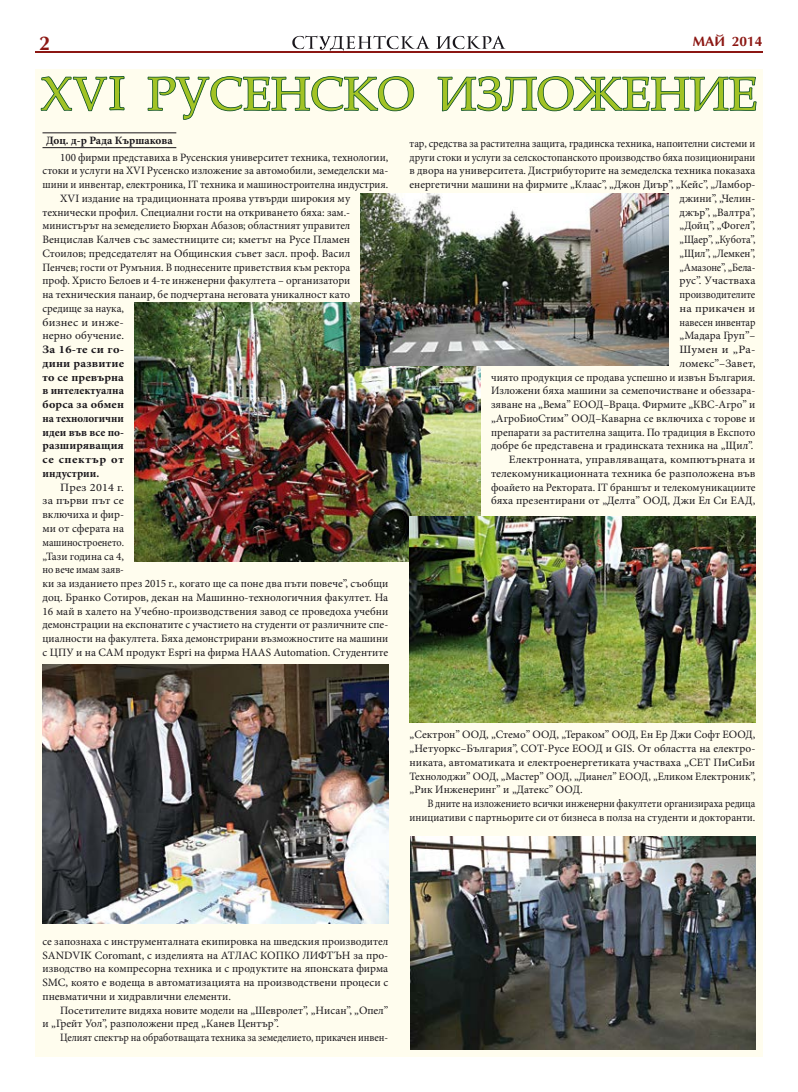
<style>
.page{position:relative;width:798px;height:1092px;background:#fff}
.page>*{position:absolute;margin:0;border:0;box-sizing:border-box;transform-origin:0 0}
.t1{font:700 20px "AG Optima Cyr";color:#8c1713}
.t2{font:700 13.75px "AG Optima Cyr";color:#8c1713}
.t3{font:11.25px/13.8px "Minion Pro";color:#1a171c;text-align:justify}
.t4{font:11.25px/13.8px "Minion Pro";color:#1a171c;text-align:right;scale:.94 1}
.t5{font:11.25px/13.8px "Minion Pro";color:#1a171c;scale:1.09 1}
.t6{font:11.25px/13.8px "Minion Pro";color:#1a171c;text-align:right;scale:.92 1}
.t7{font:700 11.25px/13.8px "Minion Pro";letter-spacing:.005em;color:#1a171c;text-align:justify;scale:1.1 1}
.t8{font:11.25px "Minion Pro";color:#1a171c;scale:.96 1}
.t9{font:700 11.25px "Minion Pro";letter-spacing:.005em;color:#1a171c}
</style>
<div class="page">
<svg style="left:436px;top:36px;width:69px;height:13px"></svg>
<svg style="left:292px;top:35px;width:138px;height:17px"></svg>
<hr style="left:35px;top:52px;width:727px;height:1px;background:#8c1713">
<div style="left:35px;top:128px;width:727px;height:928px;background:#fffdee"></div>
<hr style="left:42px;top:132px;width:134px;height:1px;background:#1a171c">
<hr style="left:42px;top:147px;width:134px;height:1px;background:#1a171c">
<div style="left:35px;top:69px;width:727px;height:59px;background:#fffdee"></div>
<svg style="left:437px;top:76px;width:319px;height:35px"></svg>
<svg style="left:148px;top:76px;width:266px;height:44px"></svg>
<svg style="left:41px;top:76px;width:83px;height:36px"></svg>
<img style="left:135px;top:302px;width:345px;height:259px">
<img style="left:409px;top:517px;width:346px;height:205px">
<img style="left:42px;top:664px;width:346px;height:259px">
<img style="left:361px;top:193px;width:307px;height:172px">
<img style="left:410px;top:836px;width:345px;height:213px">
<h1 class="t1" style="left:39px;top:32px;width:13px">2</h1>
<p class="t2" style="left:692px;top:34px;width:71px">МАЙ 2014</p>
<p class="t9" style="left:46px;top:132px;width:128px">Доц. д-р Рада Кършакова</p>
<p class="t3" style="left:60px;top:150px;width:329px">100 фирми представиха в Русенския университет техника, технологии,</p>
<p class="t3" style="left:42px;top:164px;width:347px">стоки и услуги на XVI Русенско изложение за автомобили, земеделски ма-</p>
<p class="t8" style="left:42px;top:177px;width:361px">шини и инвентар, електроника, IT техника и машиностроителна индустрия.</p>
<p class="t3" style="left:60px;top:191px;width:291px">XVI издание на традиционната проява утвърди широкия му</p>
<p class="t3" style="left:42px;top:205px;width:309px">технически профил. Специални гости на откриването бяха: зам.-</p>
<p class="t3" style="left:42px;top:219px;width:309px">министърът на земеделието Бюрхан Абазов; областният управител</p>
<p class="t3" style="left:42px;top:233px;width:309px">Венцислав Калчев със заместниците си; кметът на Русе Пламен</p>
<p class="t3" style="left:42px;top:246px;width:309px">Стоилов; председателят на Общинския съвет засл. проф. Васил</p>
<p class="t8" style="left:42px;top:259px;width:322px">Пенчев; гости от Румъния. В поднесените приветствия към ректора</p>
<p class="t3" style="left:42px;top:274px;width:309px">проф. Христо Белоев и 4-те инженерни факултета – организатори</p>
<p class="t3" style="left:42px;top:288px;width:309px">на техническия панаир, бе подчертана неговата уникалност като</p>
<p class="t3" style="left:42px;top:301px;width:83px">средище за наука,</p>
<p class="t5" style="left:42px;top:315px;width:76px">бизнес и инже-</p>
<p class="t3" style="left:42px;top:329px;width:83px">нерно обучение.</p>
<p class="t7" style="left:42px;top:342px;width:76px">За 16-те си го&shy;дини развитие то се превърна в интелектуална борса за обмен на технологични идеи във все по&shy;разширяващия се спектър от индустрии.</p>
<p class="t5" style="left:42px;top:480px;width:318px;text-indent:18px">През 2014 г.<br>за първи път се<br>включиха и фир-<br>ми от сферата на<br>машиностроенето.<br>„Тази година са 4,<br>но вече имам заяв-<br>ки за изданието през 2015 г., когато ще са поне два пъти повече”, съобщи доц. Бранко Сотиров, декан на Машинно-технологичния факултет. На 16 май в халето на Учебно-производствения завод се проведоха учебни демонстрации на експонатите с участието на студенти от различните спе&shy;циалности на факултета. Бяха демонстрирани възможностите на машини с ЦПУ и на CAM продукт Espri на фирма HAAS Automation. Студентите</p>
<p class="t4" style="left:409px;top:136px;width:369px">тар, средства за растителна защита, градинска техника, напоителни системи и други стоки и услуги за селскостопанското производство бяха позиционирани в двора на университета. Дистрибуторите на земеделска техника показаха енергетични машини на фирмите „Клаас”, „Джон Диър”, „Кейс”, „Ламбор&shy;джини”, „Челин-<br>джър”, „Валтра”,<br>„Дойц”, „Фогел”,<br>„Щаер”, „Кубота”,<br>„Щил”, „Лемкен”,<br>„Амазоне”, „Бела-<br>рус”. Участваха<br>производителите<br>на прикачен и<br>навесен инвентар<br>„Мадара Груп”–<br>Шумен и „Ра-<br>ломекс”–Завет,<br>чиято продукция се продава успешно и извън България.<br>Изложени бяха машини за семепочистване и обеззара-<br>зяване на „Вема” ЕООД–Враца. Фирмите „КВС-Агро” и<br>„АгроБиоСтим” ООД–Каварна се включиха с торове и<br>препарати за растителна защита. По традиция в Експото<br>добре бе представена и градинската техника на „Щил”.<br>Електронната, управляващата, компютърната и телекомуникационната техника бе разположена във<br>фоайето на Ректората. IT браншът и телекомуникациите<br>бяха презентирани от „Делта” ООД, Джи Ел Си ЕАД,</p>
<p class="t3" style="left:409px;top:728px;width:347px">„Сектрон” ООД, „Стемо” ООД, „Тераком” ООД, Ен Ер Джи Софт ЕООД, „Нетуоркс–България”, СОТ-Русе ЕООД и GIS. От областта на електро&shy;никата, автоматиката и електроенергетиката участваха „СЕТ ПиСиБи Технолоджи” ООД, „Мастер” ООД, „Дианел” ЕООД, „Еликом Електроник”, „Рик Инженеринг” и „Датекс” ООД.</p>
<p class="t6" style="left:409px;top:796px;width:377px">В дните на изложението всички инженерни факултети организираха редица инициативи с партньорите си от бизнеса в полза на студенти и докторанти.</p>
<p class="t3" style="left:42px;top:934px;width:347px">се запознаха с инструменталната екипировка на шведския производител SANDVIK Coromant, с изделията на АТЛАС КОПКО ЛИФТЪН за про&shy;изводство на компресорна техника и с продуктите на японската фирма SMC, която е водеща в автоматизацията на производствени процеси с пневматични и хидравлични елементи.</p>
<p class="t3" style="left:42px;top:1003px;width:347px;text-indent:18px">Посетителите видяха новите модели на „Шевролет”, „Нисан”, „Опел” и „Грейт Уол”, разположени пред „Канев Център”.</p>
<p class="t6" style="left:60px;top:1030px;width:358px">Целият спектър на обработващата техника за земеделието, прикачен инвен-</p>
</div>
